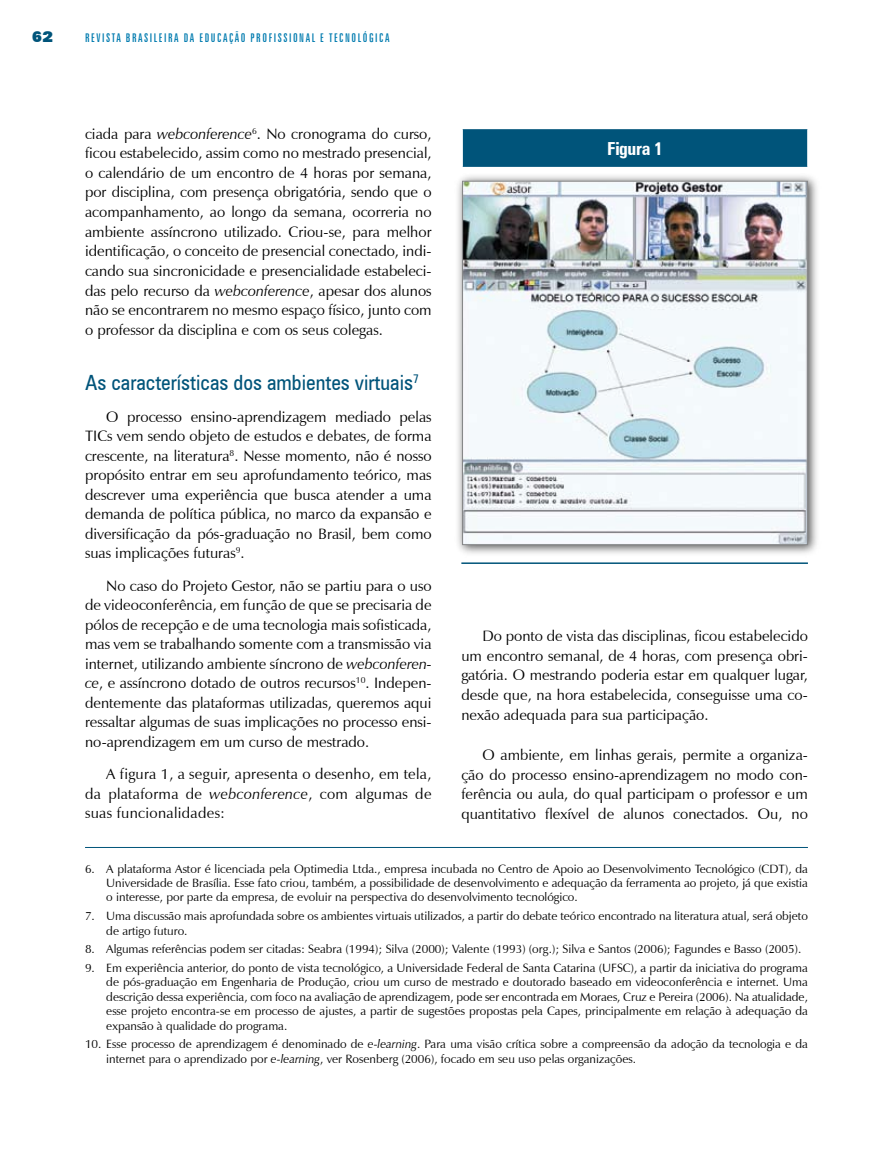
<style>
.page{position:relative;width:893px;height:1149px;background:#fff}
.page>*{position:absolute;margin:0;border:0;box-sizing:border-box;transform-origin:0 0}
.t1{font:condensed 21px "Zurich BT";color:#00547a}
.t2{font:700 condensed 18px "Zurich BT";letter-spacing:-.02em;color:#fff}
.t3{font:15px/19.5px "Zapf Humanist 601 BT";color:#000;text-align:justify}
.t4{font:900 15px "Zurich BT";color:#00547a}
.t5{font:12px/14.4px "Zapf Humanist 601 BT";color:#000;text-align:justify}
.t6{font:extra-condensed 12px "Zurich BT";letter-spacing:.13em;color:#007baf}
.s1{font-style:italic}
</style>
<div class="page">
<hr style="left:85px;top:846px;width:723px;height:1px;background:#00547a">
<div style="left:454px;top:173px;width:367px;height:384px;background:#000;opacity:.7"></div>
<img style="left:464px;top:183px;width:342px;height:360px">
<div style="left:462px;top:181px;width:346px;height:364px;border:1px solid #878889"></div>
<hr style="left:461px;top:562px;width:347px;height:1px;background:#00547a">
<div style="left:462px;top:128px;width:346px;height:39px;background:#00547a"></div>
<hr style="left:461px;top:128px;width:348px;height:1px;background:#fff">
<hr style="left:461px;top:129px;width:2px;height:38px;background:#fff">
<hr style="left:807px;top:129px;width:2px;height:38px;background:#fff">
<p class="t4" style="left:32px;top:27px;width:23px">62</p>
<p class="t6" style="left:85px;top:31px;width:306px">REVISTA BRASILEIRA DA EDUCAÇÃO PROFISSIONAL E TECNOLÓGICA</p>
<p class="t3" style="left:85px;top:124px;width:348px">ciada para <span class="s1">webconference</span><sup>6</sup>. No cronograma do curso, ficou estabelecido, assim como no mestrado presencial, o calendário de um encontro de 4 horas por semana, por disciplina, com presença obrigatória, sendo que o acompanhamento, ao longo da semana, ocorreria no ambiente assíncrono utilizado. Criou-se, para melhor identificação, o conceito de presencial conectado, indi&shy;cando sua sincronicidade e presencialidade estabeleci&shy;das pelo recurso da <span class="s1">webconference</span>, apesar dos alunos não se encontrarem no mesmo espaço físico, junto com o professor da disciplina e com os seus colegas.</p>
<h1 class="t1" style="left:85px;top:369px;width:335px">As características dos ambientes virtuais<sup>7</sup></h1>
<p class="t3" style="left:85px;top:407px;width:348px;text-indent:21px">O processo ensino-aprendizagem mediado pelas TICs vem sendo objeto de estudos e debates, de forma crescente, na literatura<sup>8</sup>. Nesse momento, não é nosso propósito entrar em seu aprofundamento teórico, mas descrever uma experiência que busca atender a uma demanda de política pública, no marco da expansão e diversificação da pós-graduação no Brasil, bem como suas implicações futuras<sup>9</sup>.</p>
<p class="t3" style="left:85px;top:575px;width:348px;text-indent:21px">No caso do Projeto Gestor, não se partiu para o uso de videoconferência, em função de que se precisaria de pólos de recepção e de uma tecnologia mais sofisticada, mas vem se trabalhando somente com a transmissão via internet, utilizando ambiente síncrono de <span class="s1">webconferen&shy;ce</span>, e assíncrono dotado de outros recursos<sup>10</sup>. Indepen&shy;dentemente das plataformas utilizadas, queremos aqui ressaltar algumas de suas implicações no processo ensi&shy;no-aprendizagem em um curso de mestrado.</p>
<p class="t3" style="left:85px;top:764px;width:348px;text-indent:21px">A figura 1, a seguir, apresenta o desenho, em tela, da plataforma de <span class="s1">webconference</span>, com algumas de suas funcionalidades:</p>
<p class="t2" style="left:607px;top:137px;width:57px">Figura 1</p>
<p class="t3" style="left:461px;top:626px;width:348px;text-indent:21px">Do ponto de vista das disciplinas, ficou estabelecido um encontro semanal, de 4 horas, com presença obri&shy;gatória. O mestrando poderia estar em qualquer lugar, desde que, na hora estabelecida, conseguisse uma co&shy;nexão adequada para sua participação.</p>
<p class="t3" style="left:461px;top:745px;width:348px;text-indent:21px">O ambiente, em linhas gerais, permite a organiza&shy;ção do processo ensino-aprendizagem no modo con&shy;ferência ou aula, do qual participam o professor e um quantitativo flexível de alunos conectados. Ou, no</p>
<p class="t5" style="left:106px;top:861px;width:703px;text-indent:-21px">6. A plataforma Astor é licenciada pela Optimedia Ltda., empresa incubada no Centro de Apoio ao Desenvolvimento Tecnológico (CDT), da Universidade de Brasília. Esse fato criou, também, a possibilidade de desenvolvimento e adequação da ferramenta ao projeto, já que existia o interesse, por parte da empresa, de evoluir na perspectiva do desenvolvimento tecnológico.</p>
<p class="t5" style="left:106px;top:908px;width:703px;text-indent:-21px">7. Uma discussão mais aprofundada sobre os ambientes virtuais utilizados, a partir do debate teórico encontrado na literatura atual, será objeto de artigo futuro.</p>
<p class="t5" style="left:85px;top:941px;width:718px">8. Algumas referências podem ser citadas: Seabra (1994); Silva (2000); Valente (1993) (org.); Silva e Santos (2006); Fagundes e Basso (2005).</p>
<p class="t5" style="left:106px;top:960px;width:703px;text-indent:-21px">9. Em experiência anterior, do ponto de vista tecnológico, a Universidade Federal de Santa Catarina (UFSC), a partir da iniciativa do programa de pós-graduação em Engenharia de Produção, criou um curso de mestrado e doutorado baseado em videoconferência e internet. Uma descrição dessa experiência, com foco na avaliação de aprendizagem, pode ser encontrada em Moraes, Cruz e Pereira (2006). Na atualidade, esse projeto encontra-se em processo de ajustes, a partir de sugestões propostas pela Capes, principalmente em relação à adequação da expansão à qualidade do programa.</p>
<p class="t5" style="left:106px;top:1036px;width:703px;text-indent:-21px">10. Esse processo de aprendizagem é denominado de <span class="s1">e-learning</span>. Para uma visão crítica sobre a compreensão da adoção da tecnologia e da internet para o aprendizado por <span class="s1">e-learning</span>, ver Rosenberg (2006), focado em seu uso pelas organizações.</p>
</div>
